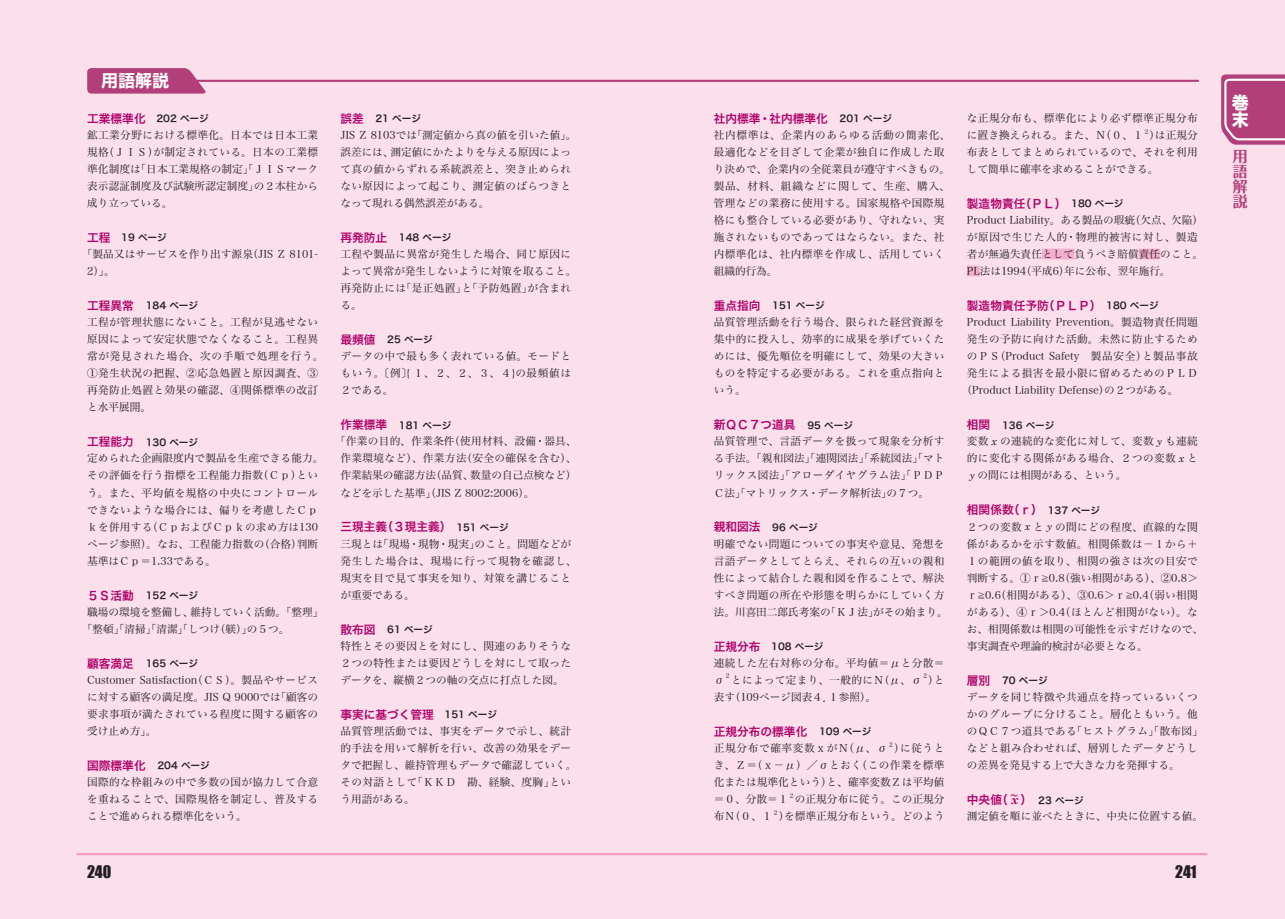
<style>
.page{position:relative;width:1285px;height:919px;background:#fff}
.page>*{position:absolute;margin:0;border:0;box-sizing:border-box;transform-origin:0 0}
.t1{font:16.95px "Hira Kaku Std N W7";color:#fff}
.t2{font:16.95px/17px "Hira Kaku Std N W8";color:#fff}
.t3{font:15.9px "Impact";letter-spacing:-.02em;color:#231f20}
.t4{font:700 14.85px/14.9px "Folk Pro";color:#b23f79;text-align:justify}
.t5{font:italic 12.75px "Century Schoolbook";color:#b0016a}
.t6{font:11.7px "Hira Kaku Std N W6";color:#b0016a}
.t7{font:10.65px/17px "Hira Min Pro N W3";letter-spacing:.035em;color:#231f20}
.t8{font:10.65px/17px "Hira Min Pro N W3";color:#231f20}
.t9{font:10.65px/17px "Hira Min Pro N W3";letter-spacing:.005em;color:#231f20}
.t10{font:10.65px "Hira Min Pro N W3";letter-spacing:.01em;color:#231f20}
.t11{font:10.65px "Hira Min Pro N W3";letter-spacing:.065em;color:#231f20}
.t12{font:9.6px "Hira Kaku Std N W6";color:#231f20}
.t13{font:6.15px "Hira Min Pro N W3";color:#231f20}
.s1{font-size:11.7px;color:#b0016a}
.s2{font-size:9.6px;color:#231f20}
.s3{font-family:"Century Schoolbook";font-style:italic}
.s4{font-weight:700}
</style>
<div class="page">
<div style="left:0;top:0;width:1284px;height:918px;background:#fbdfeb"></div>
<svg style="left:1221px;top:74px;width:63px;height:71px"></svg>
<hr style="left:77px;top:853px;width:1129px;height:2px;background:#f499c2">
<hr style="left:182px;top:80px;width:1016px;height:2px;background:#b23f79">
<svg style="left:87px;top:68px;width:120px;height:26px"></svg>
<div style="left:1041px;top:249px;width:33px;height:10px;background:#f5adce"></div>
<div style="left:1138px;top:249px;width:21px;height:10px;background:#f5adce"></div>
<div style="left:966px;top:266px;width:13px;height:10px;background:#f5adce"></div>
<h1 class="t1" style="left:101px;top:68px;width:70px">用語解説</h1>
<p class="t12" style="left:87px;top:111px;width:123px"><span class="s1">工業標準化</span> 202 ページ</p>
<p class="t7" style="left:87px;top:126px;width:232px;text-align:justify">鉱工業分野における標準化。日本では日本工業規格（ＪＩＳ）が制定されている。日本の工業標準化制度は「日本工業規格の制定」「ＪＩＳマーク表示認証制度及び試験所認定制度」の２本柱から成り立っている。</p>
<p class="t12" style="left:87px;top:230px;width:81px"><span class="s1">工程</span> 19 ページ</p>
<p class="t9" style="left:87px;top:245px;width:232px;text-indent:-5px">「製品又はサービスを作り出す源泉（JIS Z 8101-<br>2）」。</p>
<p class="t12" style="left:87px;top:298px;width:112px"><span class="s1">工程異常　</span>184 ページ</p>
<p class="t7" style="left:87px;top:313px;width:238px">工程が管理状態にないこと。工程が見逃せない原因によって安定状態でなくなること。工程異常が発見された場合、次の手順で処理を行う。<br>①発生状況の把握、②応急処置と原因調査、③再発防止処置と効果の確認、④関係標準の改訂と水平展開。</p>
<p class="t12" style="left:87px;top:434px;width:112px"><span class="s1">工程能力　</span>130 ページ</p>
<p class="t7" style="left:87px;top:449px;width:237px">定められた企画限度内で製品を生産できる能力。その評価を行う指標を工程能力指数（Ｃｐ）という。また、平均値を規格の中央にコントロールできないような場合には、偏りを考慮したＣｐｋを併用する（ＣｐおよびＣｐｋの求め方は130ページ参照）。なお、工程能力指数の（合格）判断基準はＣｐ＝1.33である。</p>
<p class="t12" style="left:87px;top:587px;width:112px"><span class="s1">５Ｓ活動　</span>152 ページ</p>
<p class="t8" style="left:82px;top:602px;width:243px;text-indent:5px">職場の環境を整備し、維持していく活動。「整理」「整頓」「清掃」「清潔」「しつけ（躾）」の５つ。</p>
<p class="t12" style="left:87px;top:655px;width:112px"><span class="s1">顧客満足　</span>165 ページ</p>
<p class="t7" style="left:87px;top:670px;width:232px;text-align:justify">Customer Satisfaction（ＣＳ）。製品やサービスに対する顧客の満足度。JIS Q 9000では「顧客の要求事項が満たされている程度に関する顧客の受け止め方」。</p>
<p class="t6" style="left:87px;top:756px;width:124px">国際標準化　<span class="s2">204 ページ</span></p>
<p class="t7" style="left:87px;top:772px;width:232px;text-align:justify">国際的な枠組みの中で多数の国が協力して合意を重ねることで、国際規格を制定し、普及することで進められる標準化をいう。</p>
<p class="t12" style="left:340px;top:111px;width:82px"><span class="s1">誤差　</span>21 ページ</p>
<p class="t8" style="left:340px;top:126px;width:237px">JIS Z 8103では「測定値から真の値を引いた値」。誤差には、測定値にかたよりを与える原因によって真の値からずれる系統誤差と、突き止められない原因によって起こり、測定値のばらつきとなって現れる偶然誤差がある。</p>
<p class="t12" style="left:340px;top:230px;width:112px"><span class="s1">再発防止　</span>148 ページ</p>
<p class="t7" style="left:340px;top:245px;width:237px">工程や製品に異常が発生した場合、同じ原因によって異常が発生しないように対策を取ること。再発防止には「是正処置」と「予防処置」が含まれる。</p>
<p class="t12" style="left:340px;top:332px;width:94px"><span class="s1">最頻値　</span>25 ページ</p>
<p class="t7" style="left:340px;top:347px;width:232px;text-align:justify">データの中で最も多く表れている値。モードともいう。〔例〕{ １、２、２、３、４}の最頻値は２である。</p>
<p class="t12" style="left:340px;top:417px;width:112px"><span class="s1">作業標準　</span>181 ページ</p>
<p class="t7" style="left:340px;top:432px;width:238px;text-align:justify;text-indent:-5px">「作業の目的、作業条件（使用材料、設備・器具、作業環境など）、作業方法（安全の確保を含む）、作業結果の確認方法（品質、数量の自己点検など）などを示した基準」（JIS Z 8002:2006）。</p>
<p class="t6" style="left:340px;top:518px;width:170px">三現主義（３現主義） <span class="s2">151 ページ</span></p>
<p class="t7" style="left:340px;top:534px;width:238px">三現とは「現場・現物・現実」のこと。問題などが発生した場合は、現場に行って現物を確認し、現実を目で見て事実を知り、対策を講じることが重要である。</p>
<p class="t12" style="left:340px;top:621px;width:94px"><span class="s1">散布図　</span>61 ページ</p>
<p class="t7" style="left:340px;top:636px;width:232px;text-align:justify">特性とその要因とを対にし、関連のありそうな２つの特性または要因どうしを対にして取ったデータを、縦横２つの軸の交点に打点した図。</p>
<p class="t6" style="left:340px;top:705px;width:158px">事実に基づく管理 <span class="s2">151 ページ</span></p>
<p class="t7" style="left:340px;top:721px;width:238px">品質管理活動では、事実をデータで示し、統計的手法を用いて解析を行い、改善の効果をデータで把握し、維持管理もデータで確認していく。その対語として「ＫＫＤ　勘、経験、度胸」という用語がある。</p>
<p class="t6" style="left:713px;top:110px;width:180px">社内標準・社内標準化　<span class="s2">201 ページ</span></p>
<p class="t7" style="left:713px;top:126px;width:238px">社内標準は、企業内のあらゆる活動の簡素化、最適化などを目ざして企業が独自に作成した取り決めで、企業内の全従業員が遵守すべきもの。製品、材料、組織などに関して、生産、購入、管理などの業務に使用する。国家規格や国際規格にも整合している必要があり、守れない、実施されないものであってはならない。また、社内標準化は、社内標準を作成し、活用していく組織的行為。</p>
<p class="t12" style="left:713px;top:298px;width:112px"><span class="s1">重点指向　</span>151 ページ</p>
<p class="t7" style="left:713px;top:313px;width:232px;text-align:justify">品質管理活動を行う場合、限られた経営資源を集中的に投入し、効率的に成果を挙げていくためには、優先順位を明確にして、効果の大きいものを特定する必要がある。これを重点指向という。</p>
<p class="t6" style="left:713px;top:416px;width:141px">新ＱＣ７つ道具　<span class="s2">95 ページ</span></p>
<p class="t7" style="left:713px;top:432px;width:232px;text-align:justify">品質管理で、言語データを扱って現象を分析する手法。「親和図法」「連関図法」「系統図法」「マトリックス図法」「アローダイヤグラム法」「ＰＤＰＣ法」「マトリックス・データ解析法」の７つ。</p>
<p class="t6" style="left:713px;top:518px;width:105px">親和図法　<span class="s2">96 ページ</span></p>
<p class="t7" style="left:713px;top:534px;width:235px">明確でない問題についての事実や意見、発想を言語データとしてとらえ、それらの互いの親和性によって結合した親和図を作ることで、解決すべき問題の所在や形態を明らかにしていく方法。川喜田二郎氏考案の「ＫＪ法」がその始まり。</p>
<p class="t12" style="left:713px;top:638px;width:111px"><span class="s1">正規分布</span> 108 ページ</p>
<p class="t7" style="left:713px;top:653px;width:232px">連続した左右対称の分布。平均値＝μと分散＝σ</p>
<p class="t13" style="left:724px;top:671px;width:8px">２</p>
<p class="t7" style="left:731px;top:670px;width:192px">とによって定まり、一般的にＮ（μ、σ</p>
<p class="t13" style="left:921px;top:671px;width:8px">２</p>
<p class="t7" style="left:928px;top:670px;width:18px">）と</p>
<p class="t8" style="left:713px;top:687px;width:164px">表す（109ページ図表４．１参照）。</p>
<p class="t6" style="left:713px;top:722px;width:159px">正規分布の標準化　<span class="s2">109 ページ</span></p>
<p class="t11" style="left:713px;top:738px;width:175px">正規分布で確率変数ｘがＮ（μ、σ</p>
<p class="t13" style="left:887px;top:739px;width:8px">２</p>
<p class="t7" style="left:713px;top:738px;width:232px;text-align:justify;text-indent:180px">）に従うとき、Ｚ＝（ｘ－μ）／σとおく（この作業を標準化または規準化という）と、確率変数Ｚは平均値＝０、分散＝１</p>
<p class="t13" style="left:788px;top:790px;width:8px">２</p>
<p class="t9" style="left:794px;top:789px;width:151px">の正規分布に従う。この正規分</p>
<p class="t7" style="left:713px;top:806px;width:60px">布Ｎ（０、１</p>
<p class="t13" style="left:772px;top:807px;width:8px">２</p>
<p class="t9" style="left:778px;top:806px;width:167px">）を標準正規分布という。どのよう</p>
<p class="t7" style="left:966px;top:109px;width:232px">な正規分布も、標準化により必ず標準正規分布に置き換えられる。また、Ｎ（０、１</p>
<p class="t13" style="left:1143px;top:126px;width:8px">２</p>
<p class="t7" style="left:966px;top:126px;width:232px;text-align:justify;text-indent:183px">）は正規分布表としてまとめられているので、それを利用して簡単に確率を求めることができる。</p>
<p class="t6" style="left:966px;top:195px;width:158px">製造物責任（ＰＬ） <span class="s2">180 ページ</span></p>
<p class="t8" style="left:966px;top:211px;width:237px">Product Liability。ある製品の瑕疵（欠点、欠陥）が原因で生じた人的・物理的被害に対し、製造者が無過失責任として負うべき賠償責任のこと。<br>PL法は1994（平成6）年に公布、翌年施行。</p>
<p class="t6" style="left:966px;top:297px;width:193px">製造物責任予防（ＰＬＰ） <span class="s2">180 ページ</span></p>
<p class="t8" style="left:966px;top:313px;width:232px">Product Liability Prevention。製造物責任問題</p>
<p class="t7" style="left:966px;top:330px;width:232px">発生の予防に向けた活動。未然に防止するため</p>
<p class="t8" style="left:966px;top:347px;width:232px">のＰＳ（Product Safety　製品安全）と製品事故</p>
<p class="t7" style="left:966px;top:364px;width:232px">発生による損害を最小限に留めるためのＰＬＤ</p>
<p class="t8" style="left:961px;top:381px;width:218px">（Product Liability Defense）の２つがある。</p>
<p class="t12" style="left:966px;top:417px;width:89px"><span class="s1">相関　</span>136 ページ</p>
<p class="t7" style="left:966px;top:432px;width:232px">変数 <span class="s3">x</span> の連続的な変化に対して、変数 <span class="s3">y</span> も連続的に変化する関係がある場合、２つの変数 <span class="s3">x</span> と</p>
<p class="t8" style="left:969px;top:466px;width:158px"><span class="s3">y</span> の間には相関がある、という。</p>
<p class="t6" style="left:966px;top:501px;width:135px">相関係数（ｒ） <span class="s2">137 ページ</span></p>
<p class="t7" style="left:966px;top:517px;width:238px">２つの変数 <span class="s3">x</span> と <span class="s3">y</span> の間にどの程度、直線的な関係があるかを示す数値。相関係数は－１から＋<br>１の範囲の値を取り、相関の強さは次の目安で判断する。①ｒ≧0.8（強い相関がある）、②0.8＞ｒ≧0.6（相関がある）、③0.6＞ｒ≧0.4（弱い相関がある）、④ｒ＞0.4（ほとんど相関がない）。なお、相関係数は相関の可能性を示すだけなので、事実調査や理論的検討が必要となる。</p>
<p class="t12" style="left:966px;top:672px;width:82px"><span class="s1">層別　</span>70 ページ</p>
<p class="t7" style="left:966px;top:687px;width:237px">データを同じ特徴や共通点を持っているいくつかのグループに分けること。層化ともいう。他のＱＣ７つ道具である「ヒストグラム」「散布図」などと組み合わせれば、層別したデータどうしの差異を発見する上で大きな力を発揮する。</p>
<p class="t6" style="left:966px;top:790px;width:42px">中央値（</p>
<p class="t5" style="left:1009px;top:787px;width:10px">~<span class="s4">x</span></p>
<p class="t12" style="left:1020px;top:792px;width:65px"><span class="s1">）　</span>23 ページ</p>
<p class="t10" style="left:966px;top:806px;width:238px">測定値を順に並べたときに、中央に位置する値。</p>
<p class="t3" style="left:87px;top:859px;width:26px">240</p>
<p class="t3" style="left:1174px;top:859px;width:23px">241</p>
<h1 class="t2" style="left:1231px;top:94px;width:18px">巻末</h1>
<h3 class="t4" style="left:1232px;top:147px;width:16px">用語解説</h3>
</div>
